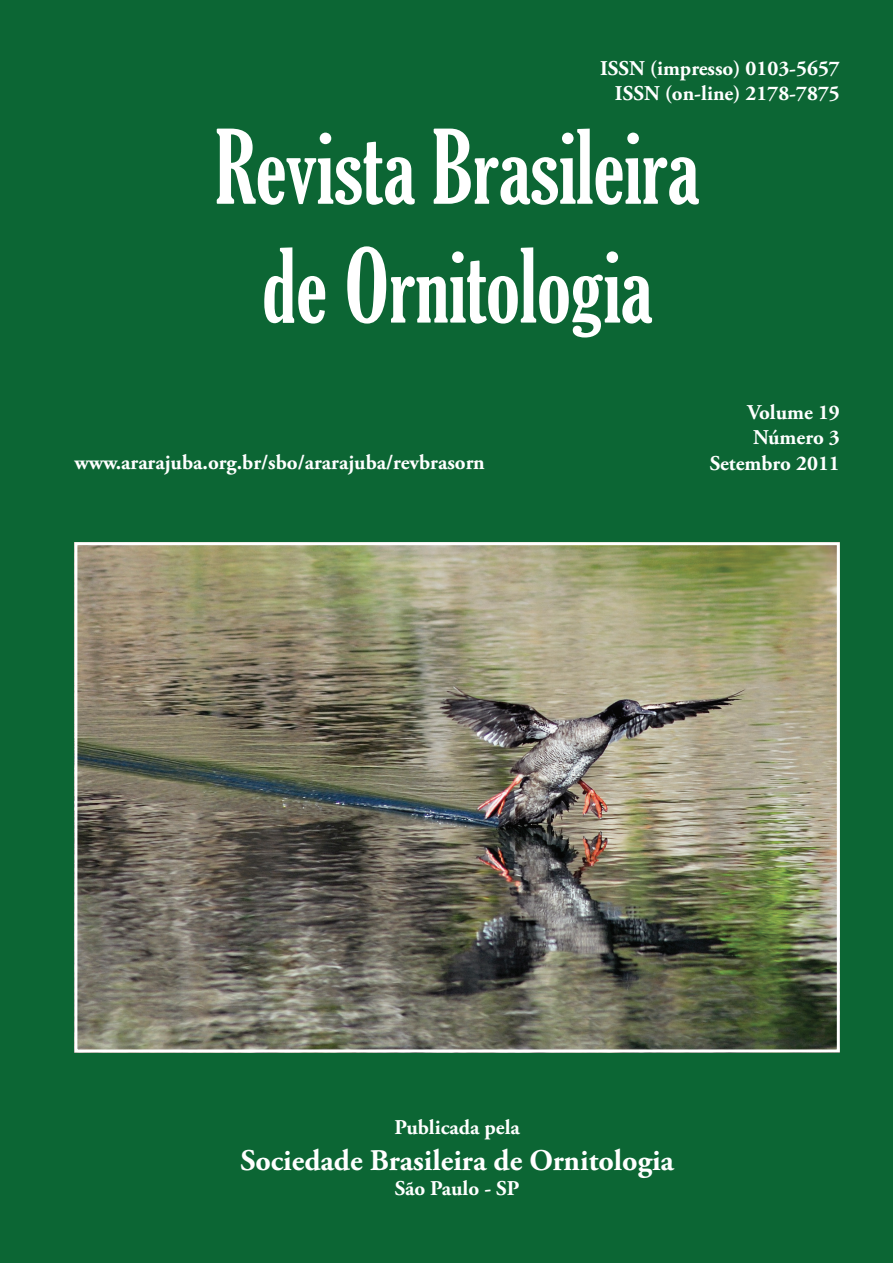
<style>
.page{position:relative;width:893px;height:1263px;background:#0c6634}
.page>*{position:absolute;margin:0;border:0;box-sizing:border-box;transform-origin:0 0}
.t1{font:extra-condensed 99px/118.8px "Gloucester";color:#fff;text-align:center}
.t2{font:700 30px "Adobe Garamond Pro";color:#fff}
.t3{font:700 21px/25.2px "Adobe Garamond Pro";color:#fff}
</style>
<div class="page">
<img style="left:78px;top:546px;width:758px;height:502px">
<div style="left:74px;top:542px;width:766px;height:510px;border:3px solid #fff"></div>
<p class="t3" style="left:600px;top:56px;width:241px;text-align:right">ISSN (impresso) 0103-5657<br>ISSN (on-line) 2178-7875</p>
<h1 class="t1" style="left:215px;top:108px;width:485px">Revista Brasileira de Ornitologia</h1>
<p class="t3" style="left:747px;top:400px;width:94px">Volume 19<br>Número 3</p>
<p class="t3" style="left:74px;top:450px;width:412px">www.ararajuba.org.br/sbo/ararajuba/revbrasorn</p>
<p class="t3" style="left:710px;top:451px;width:132px">Setembro 2011</p>
<p class="t3" style="left:394px;top:1115px;width:127px">Publicada pela</p>
<h2 class="t2" style="left:240px;top:1143px;width:435px">Sociedade Brasileira de Ornitologia</h2>
<p class="t3" style="left:395px;top:1176px;width:126px">São Paulo - SP</p>
</div>
